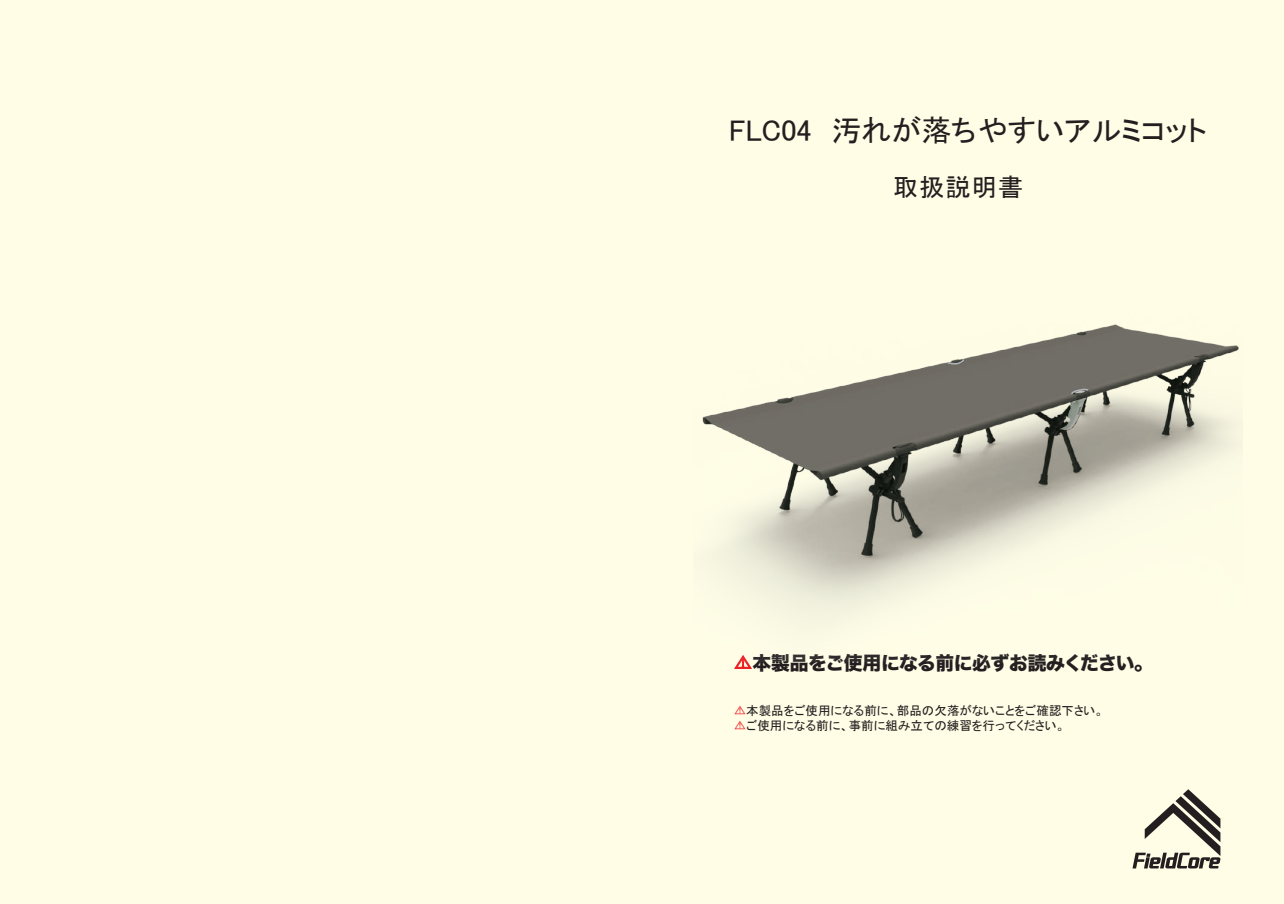
<style>
.page{position:relative;width:1284px;height:904px;background:#fffde5}
.page>*{position:absolute;margin:0;border:0;box-sizing:border-box;transform-origin:0 0}
.t1{font:30px "MS P Gothic";color:#231f20}
.t2{font:25px "MS P Gothic";letter-spacing:.05em;color:#231f20}
.t3{font:18.75px "Hira Kaku Std W8";letter-spacing:-.025em;color:#231f20}
.t4{font:12.5px/15px "MS P Gothic";color:#231f20}
.s1{font-family:"Koz Go Pr 6 N";color:#ee1d23}
</style>
<div class="page">
<svg style="left:1132px;top:789px;width:88px;height:79px"></svg>
<svg style="left:734px;top:662px;width:18px;height:7px"></svg>
<img style="left:702px;top:324px;width:537px;height:338px">
<svg style="left:947px;top:359px;width:17px;height:6px"></svg>
<svg style="left:1059px;top:389px;width:29px;height:41px"></svg>
<h1 class="t1" style="left:729px;top:115px;width:479px">FLC04　汚れが落ちやすいアルミコット</h1>
<h2 class="t2" style="left:893px;top:174px;width:131px">取扱説明書</h2>
<h3 class="t3" style="left:734px;top:652px;width:421px"><span class="s1">!</span>本製品をご使用になる前に必ずお読みください。</h3>
<p class="t4" style="left:734px;top:703px;width:371px"><span class="s1">!</span>本製品をご使用になる前に、部品の欠落がないことをご確認下さい。<span class="s1">!</span>ご使用になる前に、事前に組み立ての練習を行ってください。</p>
</div>
